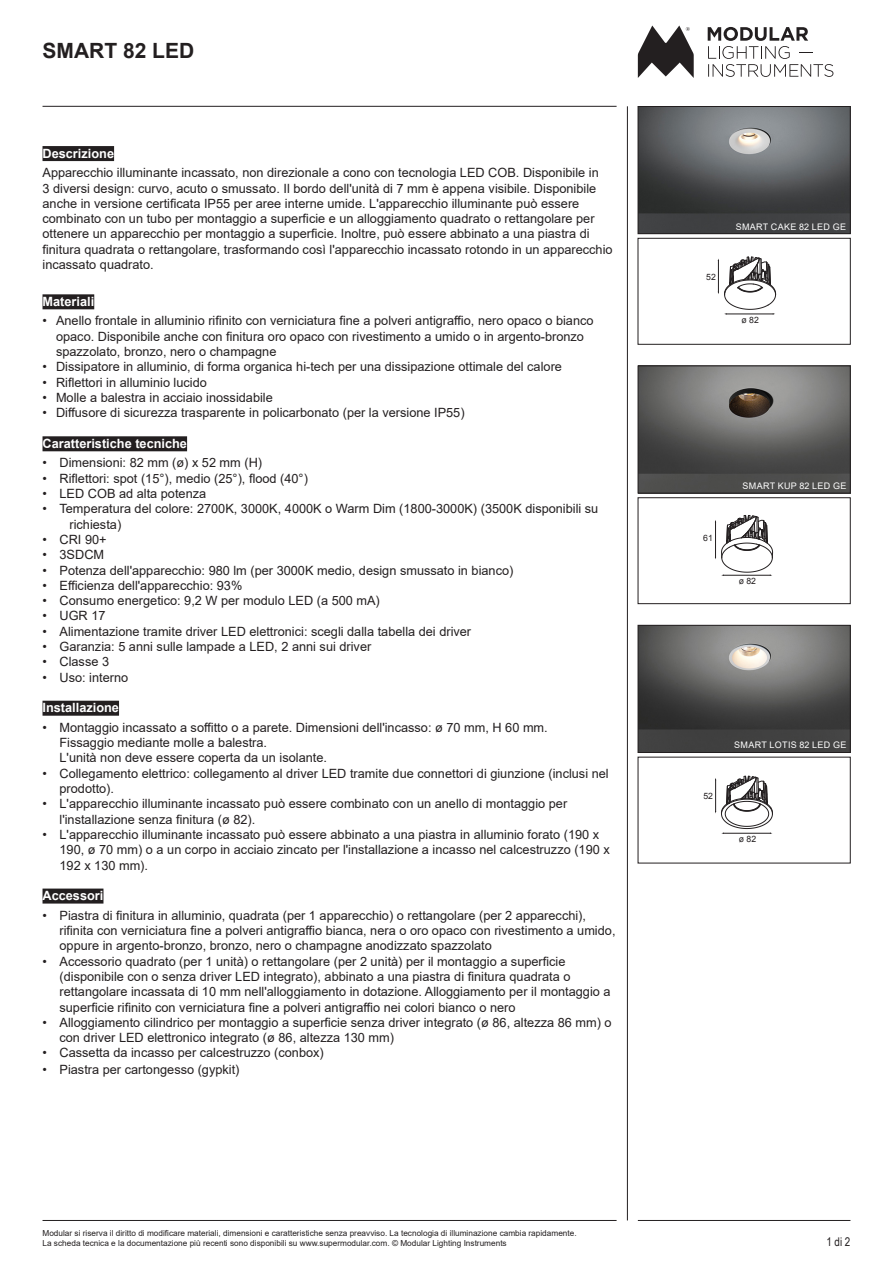
<style>
.page{position:relative;width:893px;height:1263px;background:#fff}
.page>*{position:absolute;margin:0;border:0;box-sizing:border-box;transform-origin:0 0}
.t1{font:700 21px "Arial";color:#231f20}
.t2{font:12.75px/15.3px "Arial";color:#231f20}
.t3{font:700 12.75px "Arial";color:#fff}
.t4{font:12px "Arial Narrow";color:#231f20}
.t5{font:9px "Arial";letter-spacing:.035em;color:#fff}
.t6{font:8.7px "Arial";color:#231f20}
.t7{font:8.25px/9.9px "Arial";color:#231f20}
</style>
<div class="page">
<div style="left:43px;top:146px;width:71px;height:15px;background:#231f20"></div>
<div style="left:43px;top:294px;width:51px;height:15px;background:#231f20"></div>
<div style="left:43px;top:436px;width:144px;height:15px;background:#231f20"></div>
<div style="left:43px;top:701px;width:76px;height:15px;background:#231f20"></div>
<div style="left:43px;top:888px;width:60px;height:15px;background:#231f20"></div>
<hr style="left:43px;top:106px;width:574px;height:1px;background:#231f20">
<hr style="left:627px;top:106px;width:1px;height:1114px;background:#231f20">
<hr style="left:638px;top:1220px;width:212px;height:1px;background:#231f20">
<hr style="left:43px;top:1220px;width:574px;height:1px;background:#231f20">
<img style="left:640px;top:108px;width:208px;height:124px">
<div style="left:638px;top:106px;width:212px;height:128px;border:1px solid #231f20"></div>
<svg style="left:718px;top:257px;width:58px;height:58px"></svg>
<div style="left:638px;top:238px;width:212px;height:106px;border:1px solid #231f20"></div>
<img style="left:640px;top:368px;width:208px;height:123px">
<div style="left:638px;top:366px;width:212px;height:127px;border:1px solid #231f20"></div>
<svg style="left:715px;top:515px;width:58px;height:61px"></svg>
<div style="left:638px;top:497px;width:212px;height:107px;border:1px solid #231f20"></div>
<img style="left:640px;top:627px;width:208px;height:124px">
<div style="left:638px;top:625px;width:212px;height:128px;border:1px solid #231f20"></div>
<svg style="left:715px;top:776px;width:58px;height:58px"></svg>
<svg style="left:708px;top:27px;width:125px;height:50px"></svg>
<svg style="left:638px;top:26px;width:56px;height:52px"></svg>
<h1 class="t1" style="left:43px;top:36px;width:153px">SMART 82 LED</h1>
<p class="t3" style="left:43px;top:144px;width:73px">Descrizione</p>
<p class="t2" style="left:43px;top:165px;width:572px">Apparecchio illuminante incassato, non direzionale a cono con tecnologia LED COB. Disponibile in<br>3 diversi design: curvo, acuto o smussato. Il bordo dell'unità di 7 mm è appena visibile. Disponibile anche in versione certificata IP55 per aree interne umide. L'apparecchio illuminante può essere combinato con un tubo per montaggio a superficie e un alloggiamento quadrato o rettangolare per ottenere un apparecchio per montaggio a superficie. Inoltre, può essere abbinato a una piastra di finitura quadrata o rettangolare, trasformando così l'apparecchio incassato rotondo in un apparecchio incassato quadrato.</p>
<p class="t3" style="left:43px;top:292px;width:53px">Materiali</p>
<p class="t2" style="left:56px;top:313px;width:539px;text-indent:-14px">• Anello frontale in alluminio rifinito con verniciatura fine a polveri antigraffio, nero opaco o bianco opaco. Disponibile anche con finitura oro opaco con rivestimento a umido o in argento-bronzo spazzolato, bronzo, nero o champagne</p>
<p class="t2" style="left:43px;top:359px;width:521px">• Dissipatore in alluminio, di forma organica hi-tech per una dissipazione ottimale del calore</p>
<p class="t2" style="left:43px;top:374px;width:166px">• Riflettori in alluminio lucido</p>
<p class="t2" style="left:43px;top:390px;width:232px">• Molle a balestra in acciaio inossidabile</p>
<p class="t2" style="left:43px;top:405px;width:424px">• Diffusore di sicurezza trasparente in policarbonato (per la versione IP55)</p>
<p class="t3" style="left:43px;top:434px;width:146px">Caratteristiche tecniche</p>
<p class="t2" style="left:43px;top:455px;width:221px">• Dimensioni: 82 mm (ø) x 52 mm (H)</p>
<p class="t2" style="left:43px;top:470px;width:267px">• Riflettori: spot (15°), medio (25°), flood (40°)</p>
<p class="t2" style="left:43px;top:486px;width:165px">• LED COB ad alta potenza</p>
<p class="t2" style="left:70px;top:501px;width:530px;text-indent:-27px">• Temperatura del colore: 2700K, 3000K, 4000K o Warm Dim (1800-3000K) (3500K disponibili su richiesta)</p>
<p class="t2" style="left:43px;top:532px;width:66px">• CRI 90+</p>
<p class="t2" style="left:43px;top:547px;width:63px">• 3SDCM</p>
<p class="t2" style="left:43px;top:562px;width:472px">• Potenza dell'apparecchio: 980 lm (per 3000K medio, design smussato in bianco)</p>
<p class="t2" style="left:43px;top:578px;width:201px">• Efficienza dell'apparecchio: 93%</p>
<p class="t2" style="left:43px;top:593px;width:339px">• Consumo energetico: 9,2 W per modulo LED (a 500 mA)</p>
<p class="t2" style="left:43px;top:608px;width:65px">• UGR 17</p>
<p class="t2" style="left:43px;top:623px;width:430px">• Alimentazione tramite driver LED elettronici: scegli dalla tabella dei driver</p>
<p class="t2" style="left:43px;top:639px;width:330px">• Garanzia: 5 anni sulle lampade a LED, 2 anni sui driver</p>
<p class="t2" style="left:43px;top:654px;width:68px">• Classe 3</p>
<p class="t2" style="left:43px;top:669px;width:87px">• Uso: interno</p>
<p class="t3" style="left:43px;top:699px;width:78px">Installazione</p>
<p class="t2" style="left:60px;top:720px;width:490px;text-indent:-17px">• Montaggio incassato a soffitto o a parete. Dimensioni dell'incasso: ø 70 mm, H 60 mm.<br>Fissaggio mediante molle a balestra.<br>L'unità non deve essere coperta da un isolante.</p>
<p class="t2" style="left:60px;top:765px;width:551px;text-indent:-17px">• Collegamento elettrico: collegamento al driver LED tramite due connettori di giunzione (inclusi nel prodotto).</p>
<p class="t2" style="left:60px;top:796px;width:509px;text-indent:-17px">• L'apparecchio illuminante incassato può essere combinato con un anello di montaggio per l'installazione senza finitura (ø 82).</p>
<p class="t2" style="left:60px;top:827px;width:552px;text-indent:-17px">• L'apparecchio illuminante incassato può essere abbinato a una piastra in alluminio forato (190 x<br>190, ø 70 mm) o a un corpo in acciaio zincato per l'installazione a incasso nel calcestruzzo (190 x<br>192 x 130 mm).</p>
<p class="t3" style="left:43px;top:887px;width:62px">Accessori</p>
<p class="t2" style="left:60px;top:907px;width:557px;text-indent:-17px">• Piastra di finitura in alluminio, quadrata (per 1 apparecchio) o rettangolare (per 2 apparecchi), rifinita con verniciatura fine a polveri antigraffio bianca, nera o oro opaco con rivestimento a umido, oppure in argento-bronzo, bronzo, nero o champagne anodizzato spazzolato</p>
<p class="t2" style="left:60px;top:953px;width:552px;text-indent:-17px">• Accessorio quadrato (per 1 unità) o rettangolare (per 2 unità) per il montaggio a superficie (disponibile con o senza driver LED integrato), abbinato a una piastra di finitura quadrata o rettangolare incassata di 10 mm nell'alloggiamento in dotazione. Alloggiamento per il montaggio a superficie rifinito con verniciatura fine a polveri antigraffio nei colori bianco o nero</p>
<p class="t2" style="left:60px;top:1014px;width:553px;text-indent:-17px">• Alloggiamento cilindrico per montaggio a superficie senza driver integrato (ø 86, altezza 86 mm) o con driver LED elettronico integrato (ø 86, altezza 130 mm)</p>
<p class="t2" style="left:43px;top:1045px;width:283px">• Cassetta da incasso per calcestruzzo (conbox)</p>
<p class="t2" style="left:43px;top:1061px;width:198px">• Piastra per cartongesso (gypkit)</p>
<p class="t6" style="left:706px;top:271px;width:11px">52</p>
<p class="t5" style="left:736px;top:220px;width:112px">SMART CAKE 82 LED GE</p>
<p class="t6" style="left:742px;top:314px;width:19px">ø 82</p>
<p class="t6" style="left:703px;top:532px;width:11px">61</p>
<p class="t5" style="left:743px;top:480px;width:105px">SMART KUP 82 LED GE</p>
<p class="t6" style="left:739px;top:575px;width:19px">ø 82</p>
<p class="t6" style="left:703px;top:790px;width:11px">52</p>
<p class="t5" style="left:734px;top:739px;width:114px">SMART LOTIS 82 LED GE</p>
<p class="t6" style="left:739px;top:833px;width:19px">ø 82</p>
<p class="t7" style="left:43px;top:1228px;width:536px">Modular si riserva il diritto di modificare materiali, dimensioni e caratteristiche senza preavviso. La tecnologia di illuminazione cambia rapidamente.<br>La scheda tecnica e la documentazione più recenti sono disponibili su www.supermodular.com. © Modular Lighting Instruments</p>
<p class="t4" style="left:826px;top:1233px;width:26px">1 di 2</p>
</div>
